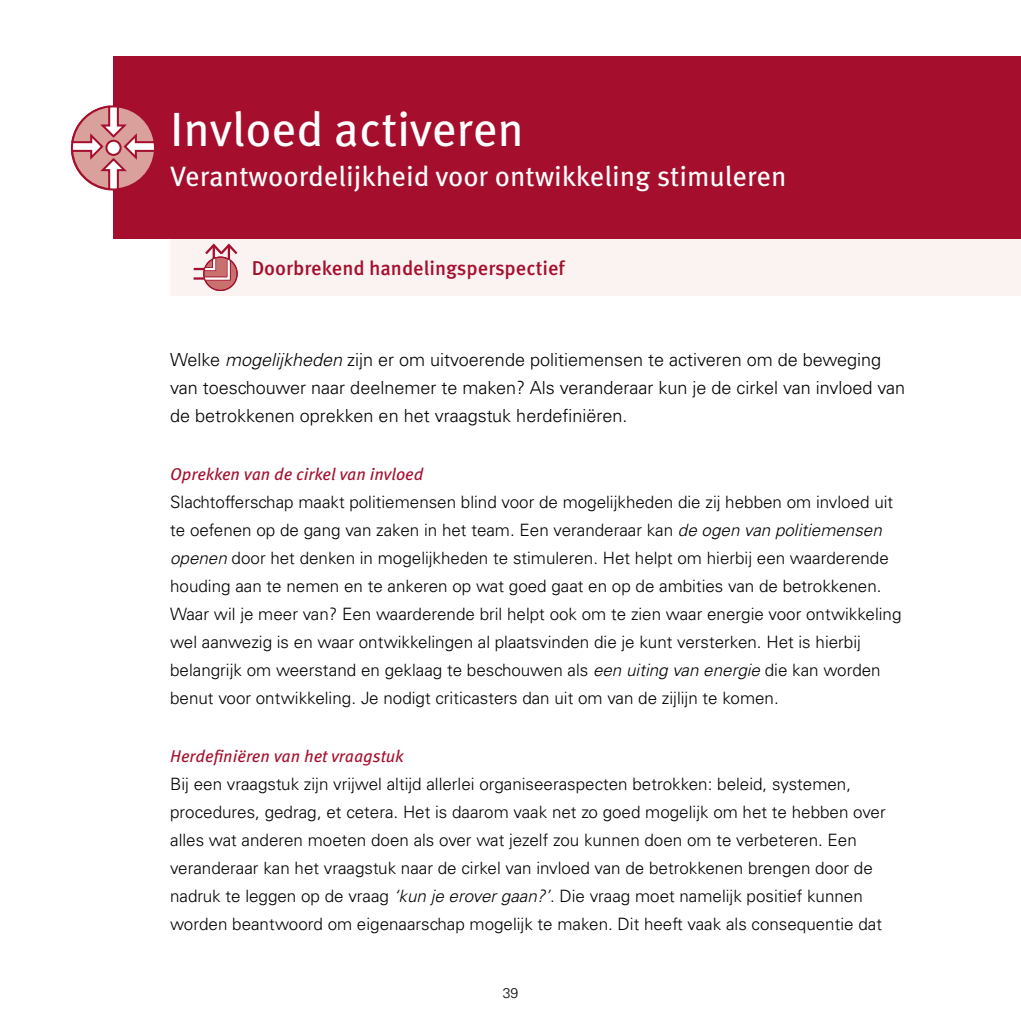
<style>
.page{position:relative;width:1021px;height:1021px;background:#fff}
.page>*{position:absolute;margin:0;border:0;box-sizing:border-box;transform-origin:0 0}
.t1{font:48px "Meta OT";color:#fff}
.t2{font:28px "Meta OT";color:#fff}
.t3{font:500 20px "Meta OT";color:#a50f2d}
.t4{font:300 18px/28px "Univers LT Std";color:#000}
.t5{font:300 17px/28px "Univers LT Std";color:#000}
.t6{font:italic 17px "Meta OT";letter-spacing:-.005em;color:#a50f2d}
.t7{font:300 14px "Univers LT Std";color:#000}
.s1{font-style:italic}
</style>
<div class="page">
<div style="left:170px;top:239px;width:850px;height:57px;background:#fbf3f2"></div>
<div style="left:204px;top:257px;width:33px;height:33px;background:#c8716f;border-radius:50%"></div>
<svg style="left:193px;top:243px;width:45px;height:39px"></svg>
<div style="left:203px;top:256px;width:35px;height:35px;border:1px solid #a50f2d;border-radius:50%"></div>
<div style="left:113px;top:57px;width:907px;height:182px;background:#a50f2d"></div>
<svg style="left:70px;top:105px;width:84px;height:86px"></svg>
<h1 class="t1" style="left:170px;top:100px;width:355px">Invloed activeren</h1>
<h2 class="t2" style="left:170px;top:159px;width:618px">Verantwoordelijkheid voor ontwikkeling stimuleren</h2>
<p class="t3" style="left:252px;top:256px;width:315px">Doorbrekend handelingsperspectief</p>
<p class="t4" style="left:170px;top:345px;width:736px">Welke <span class="s1">mogelijkheden</span> zijn er om uitvoerende politiemensen te activeren om de beweging van toeschouwer naar deelnemer te maken? Als veranderaar kun je de cirkel van invloed van de betrokkenen oprekken en het vraagstuk herdefiniëren.</p>
<p class="t6" style="left:170px;top:463px;width:255px">Oprekken van de cirkel van invloed</p>
<p class="t5" style="left:170px;top:488px;width:733px">Slachtofferschap maakt politiemensen blind voor de mogelijkheden die zij hebben om invloed uit te oefenen op de gang van zaken in het team. Een veranderaar kan <span class="s1">de ogen van politiemensen openen</span> door het denken in mogelijkheden te stimuleren. Het helpt om hierbij een waarderende houding aan te nemen en te ankeren op wat goed gaat en op de ambities van de betrokkenen.<br>Waar wil je meer van? Een waarderende bril helpt ook om te zien waar energie voor ontwikkeling wel aanwezig is en waar ontwikkelingen al plaatsvinden die je kunt versterken. Het is hierbij belangrijk om weerstand en geklaag te beschouwen als <span class="s1">een uiting van energie</span> die kan worden benut voor ontwikkeling. Je nodigt criticasters dan uit om van de zijlijn te komen.</p>
<p class="t6" style="left:170px;top:745px;width:235px">Herdefiniëren van het vraagstuk</p>
<p class="t5" style="left:170px;top:770px;width:717px">Bij een vraagstuk zijn vrijwel altijd allerlei organiseeraspecten betrokken: beleid, systemen, procedures, gedrag, et cetera. Het is daarom vaak net zo goed mogelijk om het te hebben over alles wat anderen moeten doen als over wat jezelf zou kunnen doen om te verbeteren. Een veranderaar kan het vraagstuk naar de cirkel van invloed van de betrokkenen brengen door de nadruk te leggen op de vraag <span class="s1">‘kun je erover gaan?’</span>. Die vraag moet namelijk positief kunnen worden beantwoord om eigenaarschap mogelijk te maken. Dit heeft vaak als consequentie dat</p>
<p class="t7" style="left:502px;top:984px;width:17px">39</p>
</div>
